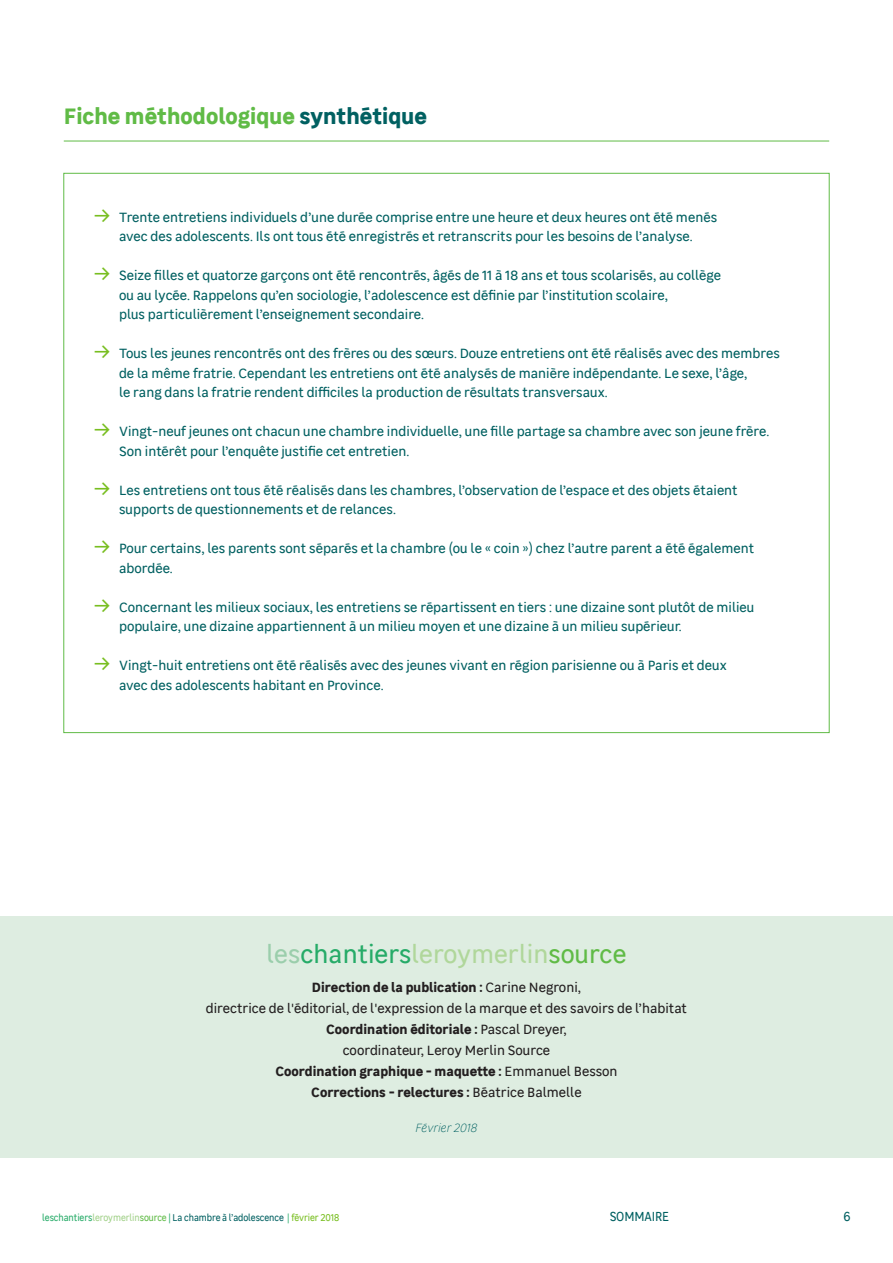
<style>
.page{position:relative;width:893px;height:1263px;background:#fff}
.page>*{position:absolute;margin:0;border:0;box-sizing:border-box;transform-origin:0 0}
.t1{font:25.5px "Leroy Merlin Sans";color:#b0d79b}
.t2{font:700 22.5px "Leroy Merlin Sans";color:#60bb46}
.t3{font:13.5px/19.5px "Leroy Merlin Sans";color:#006061}
.t4{font:13.5px/21px "Leroy Merlin Sans";color:#231f20;text-align:center}
.t5{font:13.2px "Leroy Merlin Sans";color:#006061;scale:.91 1}
.t6{font:italic 300 12px "Leroy Merlin Sans";color:#006061}
.t7{font:9.9px "Leroy Merlin Sans";letter-spacing:-.01em;color:#006061;scale:.91 1}
.s1{color:#006061}
.s2{font-size:19.5px;color:#78be20}
.s3{color:#9bceac}
.s4{color:#26ab68}
.s5{color:#60bb46}
.s6{font-weight:700}
.s7{color:#a2d18a}
.s8{color:#78be20}
</style>
<div class="page">
<hr style="left:64px;top:141px;width:765px;height:1px;background:#60bb46">
<div style="left:0;top:916px;width:893px;height:242px;background:#deede1"></div>
<hr style="left:892px;top:0;width:1px;height:220px;background:#ecf6f0">
<h2 class="t2" style="left:64px;top:98px;width:365px">Fiche méthodologique <span class="s1">synthétique</span></h2>
<p class="t3" style="left:94px;top:206px;width:625px;text-align:center"><span class="s2">→</span> Trente entretiens individuels d’une durée comprise entre une heure et deux heures ont été menés avec des adolescents. Ils ont tous été enregistrés et retranscrits pour les besoins de l’analyse.</p>
<p class="t3" style="left:119px;top:265px;width:603px;text-indent:-26px"><span class="s2">→</span> Seize filles et quatorze garçons ont été rencontrés, âgés de 11 à 18 ans et tous scolarisés, au collège ou au lycée. Rappelons qu’en sociologie, l’adolescence est définie par l’institution scolaire,<br>plus particulièrement l’enseignement secondaire.</p>
<p class="t3" style="left:119px;top:343px;width:662px;text-indent:-26px"><span class="s2">→</span> Tous les jeunes rencontrés ont des frères ou des sœurs. Douze entretiens ont été réalisés avec des membres de la même fratrie. Cependant les entretiens ont été analysés de manière indépendante. Le sexe, l’âge,<br>le rang dans la fratrie rendent difficiles la production de résultats transversaux.</p>
<p class="t3" style="left:119px;top:421px;width:652px;text-indent:-26px"><span class="s2">→</span> Vingt-neuf jeunes ont chacun une chambre individuelle, une fille partage sa chambre avec son jeune frère.<br>Son intérêt pour l’enquête justifie cet entretien.</p>
<p class="t3" style="left:119px;top:479px;width:620px;text-indent:-26px"><span class="s2">→</span> Les entretiens ont tous été réalisés dans les chambres, l’observation de l’espace et des objets étaient supports de questionnements et de relances.</p>
<p class="t3" style="left:119px;top:538px;width:637px;text-indent:-26px"><span class="s2">→</span> Pour certains, les parents sont séparés et la chambre (ou le « coin ») chez l’autre parent a été également abordée.</p>
<p class="t3" style="left:119px;top:596px;width:637px;text-indent:-26px"><span class="s2">→</span> Concernant les milieux sociaux, les entretiens se répartissent en tiers : une dizaine sont plutôt de milieu populaire, une dizaine appartiennent à un milieu moyen et une dizaine à un milieu supérieur.</p>
<p class="t3" style="left:119px;top:655px;width:609px;text-indent:-26px"><span class="s2">→</span> Vingt-huit entretiens ont été réalisés avec des jeunes vivant en région parisienne ou à Paris et deux avec des adolescents habitant en Province.</p>
<h1 class="t1" style="left:267px;top:936px;width:361px"><span class="s3">les</span><span class="s4">chantiers</span>leroymerlin<span class="s5">source</span></h1>
<p class="t4" style="left:206px;top:976px;width:483px"><span class="s6">Direction de la publication :</span> Carine N egroni,<br>directrice de l'éditorial, de l'expression de la marque et des savoirs de l’habitat <span class="s6">Coordination éditoriale :</span> Pascal Dreyer,<br>coordinateur, Leroy M erlin Source<br><span class="s6">Coordination graphique - maquette :</span> Emmanuel Besson<br><span class="s6">Corrections - relectures :</span> Béatrice Balmelle</p>
<p class="t6" style="left:416px;top:1120px;width:63px">Février 2018</p>
<p class="t7" style="left:42px;top:1210px;width:328px"><span class="s4">leschantiers</span><span class="s7">leroymerlin</span><span class="s5">source</span> <span class="s4">|</span> La chambre à l’adolescence <span class="s4">|</span> <span class="s8">février 2018</span></p>
<p class="t5" style="left:610px;top:1206px;width:11px">SOMMA</p>
<p class="t5" style="left:652px;top:1206px;width:12px">IRE</p>
<p class="t5" style="left:843px;top:1206px;width:9px">6</p>
</div>
